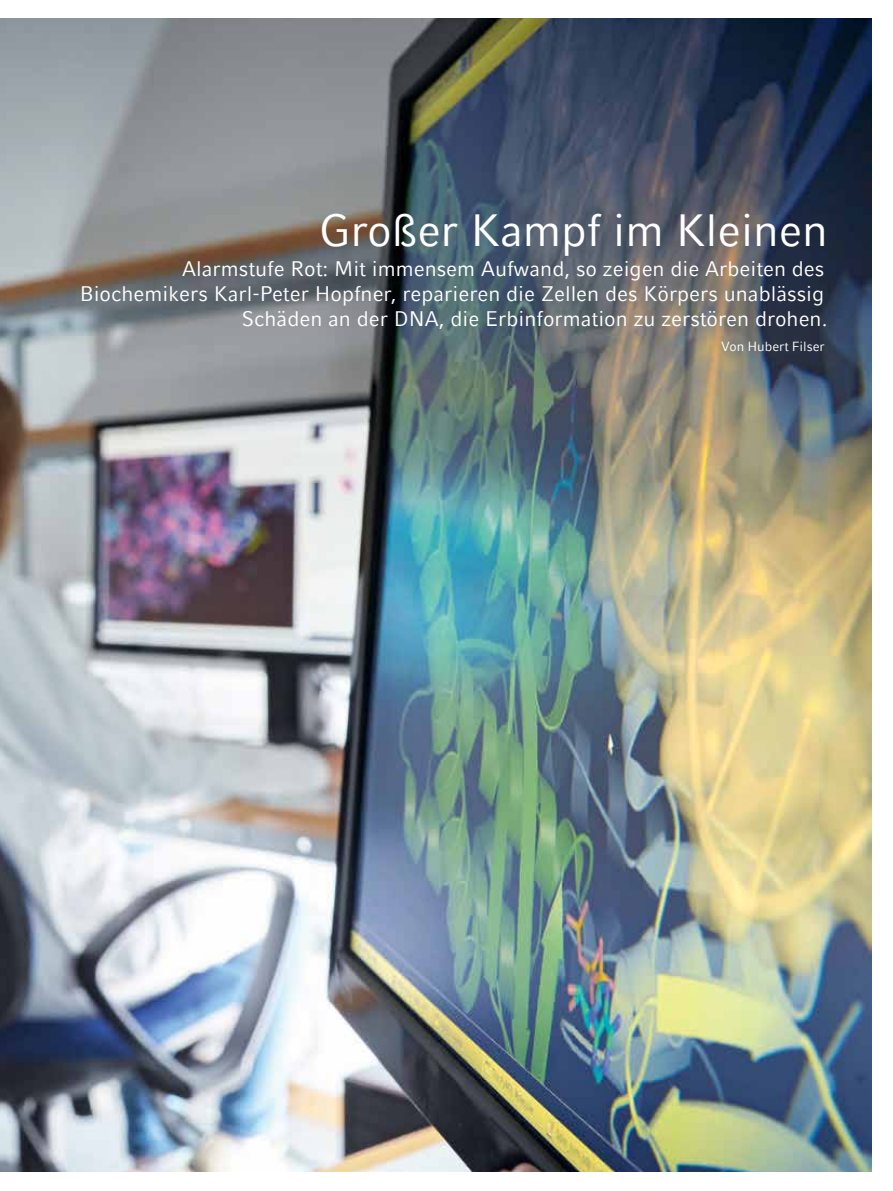
<style>
.page{position:relative;width:893px;height:1191px;background:#fff}
.page>*{position:absolute;margin:0;border:0;box-sizing:border-box;transform-origin:0 0}
.t1{font:45px "LMU Compatil Fact";letter-spacing:-.005em;color:#fff}
.t2{font:21px/24.8px "LMU Compatil Fact";color:#fff;text-align:right}
.t3{font:13.2px "LMU Compatil Fact";color:#fff}
</style>
<div class="page">
<img style="left:0;top:18px;width:872px;height:1153px">
<p class="t1" style="left:319px;top:204px;width:511px">Großer Kampf im Kleinen</p>
<p class="t2" style="left:80px;top:256px;width:749px">Alarmstufe Rot: Mit immensem Aufwand, so zeigen die Arbeiten des<br>Biochemikers Karl-Peter Hopfner, reparieren die Zellen des Körpers unablässig<br>Schäden an der DNA, die Erbinformation zu zerstören drohen.</p>
<p class="t3" style="left:721px;top:338px;width:105px">Von Hubert Filser</p>
</div>
